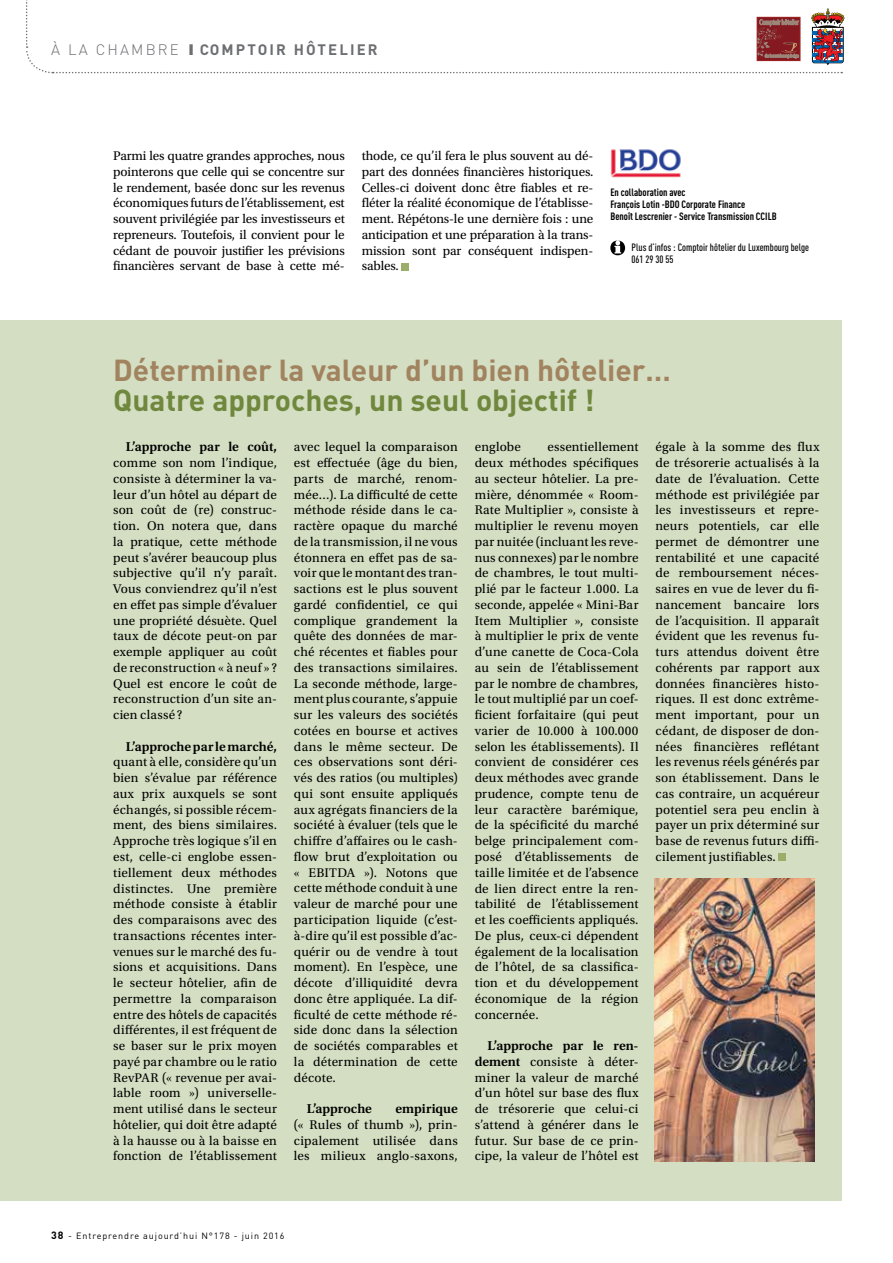
<style>
.page{position:relative;width:893px;height:1263px;background:#fff}
.page>*{position:absolute;margin:0;border:0;box-sizing:border-box;transform-origin:0 0}
.t1{font:700 30px "DIN";color:#a1835f}
.t2{font:700 30px "DIN";color:#6f883d}
.t3{font:700 15px "DIN";letter-spacing:.14em;color:#6d6e71}
.t4{font:600 13.5px "Utopia Std";letter-spacing:-.005em;color:#000}
.t5{font:13.2px/15.8px "Utopia Std";letter-spacing:.005em;color:#000;text-align:justify}
.t6{font:700 10.5px/12px "DIN Cond";color:#000}
.t7{font:500 10.5px/12px "DIN Cond";color:#000}
.t8{font:9px "DIN";letter-spacing:.1em;color:#000}
.s1{font-weight:300}
.s2{font-weight:500}
.s3{font-weight:600;font-size:13.5px}
.s4{font-weight:700;font-size:10.5px}
</style>
<div class="page">
<div style="left:0;top:320px;width:842px;height:880px;background:#d4dec2"></div>
<div style="left:401px;top:263px;width:7px;height:7px;background:#9bad69"></div>
<div style="left:779px;top:854px;width:7px;height:7px;background:#9bad69"></div>
<img style="left:655px;top:879px;width:159px;height:282px">
<svg style="left:610px;top:241px;width:15px;height:14px"></svg>
<img style="left:610px;top:149px;width:71px;height:29px">
<svg style="left:26px;top:0;width:818px;height:74px"></svg>
<p class="t3" style="left:51px;top:39px;width:328px"><span class="s1">À LA CHAMBRE</span> <span class="s2">I</span>COMPTOIR HÔTELIER</p>
<p class="t5" style="left:113px;top:148px;width:233px">Parmi les quatre grandes approches, nous pointerons que celle qui se concentre sur le rendement, basée donc sur les revenus économiques futurs de l’établissement, est souvent privilégiée par les investisseurs et repreneurs. Toutefois, il convient pour le cédant de pouvoir justifier les prévisions financières servant de base à cette mé-</p>
<p class="t5" style="left:362px;top:148px;width:233px">thode, ce qu’il fera le plus souvent au dé&shy;part des données financières historiques.<br>Celles-ci doivent donc être fiables et re&shy;fléter la réalité économique de l’établisse&shy;ment. Répétons-le une dernière fois : une anticipation et une préparation à la trans&shy;mission sont par conséquent indispen&shy;sables.</p>
<p class="t6" style="left:610px;top:186px;width:168px">En collaboration avec<br>François Lotin -BDO Corporate Finance<br>Benoît Lescrenier - Service Transmission CCILB</p>
<p class="t7" style="left:632px;top:241px;width:179px">Plus d’infos : Comptoir hôtelier du Luxembourg belge<br>061 29 30 55</p>
<h1 class="t1" style="left:113px;top:350px;width:559px">Déterminer la valeur d’un bien hôtelier…</h1>
<h1 class="t2" style="left:113px;top:380px;width:483px">Quatre approches, un seul objectif !</h1>
<p class="t4" style="left:126px;top:439px;width:153px">L’approche par le coût,</p>
<p class="t5" style="left:113px;top:455px;width:165px">comme son nom l’indique, consiste à déterminer la va&shy;leur d’un hôtel au départ de son coût de (re) construc&shy;tion. On notera que, dans la pratique, cette méthode peut s’avérer beaucoup plus subjective qu’il n’y paraît.<br>Vous conviendrez qu’il n’est en effet pas simple d’évaluer une propriété désuète. Quel taux de décote peut-on par exemple appliquer au coût de reconstruction « à neuf »?<br>Quel est encore le coût de reconstruction d’un site an&shy;cien classé?</p>
<p class="t4" style="left:126px;top:739px;width:153px">L’approche par le marché,</p>
<p class="t5" style="left:113px;top:754px;width:165px">quant à elle, considère qu’un bien s’évalue par référence aux prix auxquels se sont échangés, si possible récem&shy;ment, des biens similaires.<br>Approche très logique s’il en est, celle-ci englobe essen&shy;tiellement deux méthodes distinctes. Une première méthode consiste à établir des comparaisons avec des transactions récentes inter&shy;venues sur le marché des fu&shy;sions et acquisitions. Dans le secteur hôtelier, afin de permettre la comparaison entre des hôtels de capacités différentes, il est fréquent de se baser sur le prix moyen payé par chambre ou le ratio RevPAR (« revenue per avai&shy;lable room ») universelle&shy;ment utilisé dans le secteur hôtelier, qui doit être adapté à la hausse ou à la baisse en fonction de l’établissement</p>
<p class="t5" style="left:294px;top:439px;width:165px">avec lequel la comparaison est effectuée (âge du bien, parts de marché, renom&shy;mée…). La difficulté de cette méthode réside dans le ca&shy;ractère opaque du marché de la transmission, il ne vous étonnera en effet pas de sa&shy;voir que le montant des tran&shy;sactions est le plus souvent gardé confidentiel, ce qui complique grandement la quête des données de mar&shy;ché récentes et fiables pour des transactions similaires.<br>La seconde méthode, large&shy;ment plus courante, s’appuie sur les valeurs des sociétés cotées en bourse et actives dans le même secteur. De ces observations sont déri&shy;vés des ratios (ou multiples) qui sont ensuite appliqués aux agrégats financiers de la société à évaluer (tels que le chiffre d’affaires ou le cash&shy;flow brut d’exploitation ou « EBITDA »). Notons que cette méthode conduit à une valeur de marché pour une participation liquide (c’est&shy;à-dire qu’il est possible d’ac&shy;quérir ou de vendre à tout moment). En l’espèce, une décote d’illiquidité devra donc être appliquée. La dif&shy;ficulté de cette méthode ré&shy;side donc dans la sélection de sociétés comparables et la détermination de cette décote.</p>
<p class="t4" style="left:307px;top:1101px;width:67px">L’approche</p>
<p class="t4" style="left:395px;top:1101px;width:64px">empirique</p>
<p class="t5" style="left:294px;top:1117px;width:165px">(« Rules of thumb »), prin&shy;cipalement utilisée dans les milieux anglo-saxons,</p>
<p class="t5" style="left:475px;top:439px;width:165px;text-indent:73px">essentiellement deux méthodes spécifiques au secteur hôtelier. La pre&shy;mière, dénommée « Room-Rate Multiplier », consiste à multiplier le revenu moyen par nuitée (incluant les reve&shy;nus connexes) par le nombre de chambres, le tout multi&shy;plié par le facteur 1.000. La seconde, appelée « Mini-Bar Item Multiplier », consiste à multiplier le prix de vente d’une canette de Coca-Cola au sein de l’établissement par le nombre de chambres, le tout multiplié par un coef&shy;ficient forfaitaire (qui peut varier de 10.000 à 100.000 selon les établissements). Il convient de considérer ces deux méthodes avec grande prudence, compte tenu de leur caractère barémique, de la spécificité du marché belge principalement com&shy;posé d’établissements de taille limitée et de l’absence de lien direct entre la ren&shy;tabilité de l’établissement et les coefficients appliqués.<br>De plus, ceux-ci dépendent également de la localisation de l’hôtel, de sa classifica&shy;tion et du développement économique de la région concernée.</p>
<p class="t4" style="left:488px;top:1038px;width:153px">L’approche par le ren-</p>
<p class="t5" style="left:475px;top:1054px;width:165px"><span class="s3">dement</span> consiste à déter&shy;miner la valeur de marché d’un hôtel sur base des flux de trésorerie que celui-ci s’attend à générer dans le futur. Sur base de ce prin&shy;cipe, la valeur de l’hôtel est</p>
<p class="t5" style="left:475px;top:439px;width:48px">englobe</p>
<p class="t5" style="left:656px;top:439px;width:165px">égale à la somme des flux de trésorerie actualisés à la date de l’évaluation. Cette méthode est privilégiée par les investisseurs et repre&shy;neurs potentiels, car elle permet de démontrer une rentabilité et une capacité de remboursement néces&shy;saires en vue de lever du fi&shy;nancement bancaire lors de l’acquisition. Il apparaît évident que les revenus fu&shy;turs attendus doivent être cohérents par rapport aux données financières histo&shy;riques. Il est donc extrême&shy;ment important, pour un cédant, de disposer de don&shy;nées financières reflétant les revenus réels générés par son établissement. Dans le cas contraire, un acquéreur potentiel sera peu enclin à payer un prix déterminé sur base de revenus futurs diffi&shy;cilement justifiables.</p>
<p class="t8" style="left:51px;top:1231px;width:235px"><span class="s4">38</span> - Entreprendre aujourd’hui N°178 - juin 2016</p>
</div>
